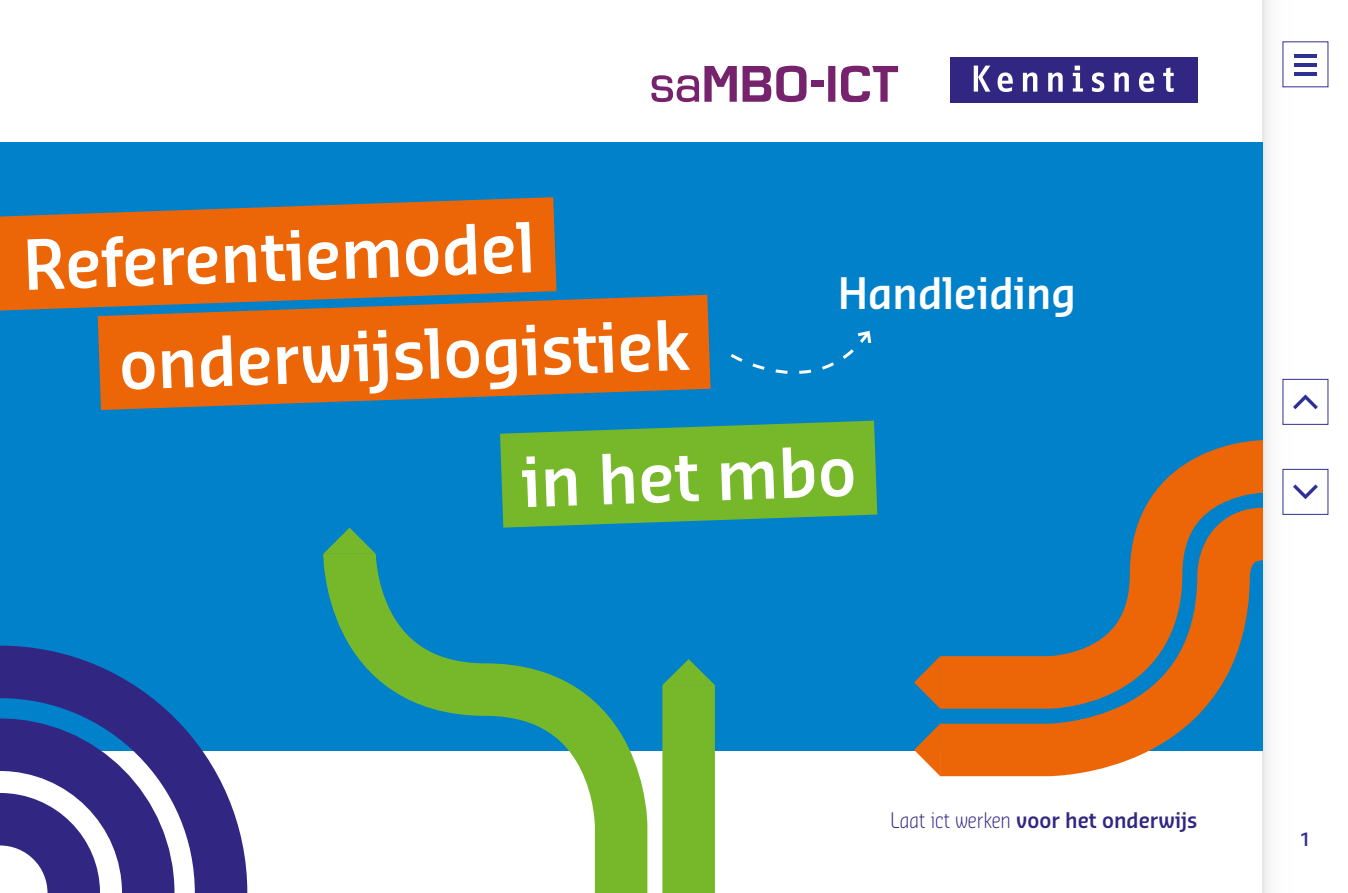
<style>
.page{position:relative;width:1348px;height:893px;background:#fff}
.page>*{position:absolute;margin:0;border:0;box-sizing:border-box;transform-origin:0 0}
.t1{font:600 67.35px "Sansa Sm Con Pro";color:#fff}
.t2{font:600 42.45px "Sansa Sm Con Pro";color:#fff}
.t3{font:600 21px "Sansa Sm Con Pro";color:#312783}
.t4{font:600 18px "Sansa Sm Con Pro";color:#2e3192}
.s1{font-family:"Sansa Con Soft Std";font-weight:300}
</style>
<div class="page">
<div style="left:1263px;top:0;width:45px;height:893px;background:linear-gradient(to right,#f5f5f5,#fff)"></div>
<div style="left:1282px;top:41px;width:46px;height:46px;background:#fff"></div>
<hr style="left:1294px;top:54px;width:23px;height:4px;background:#2e3192">
<hr style="left:1294px;top:72px;width:23px;height:4px;background:#2e3192">
<hr style="left:1294px;top:63px;width:23px;height:4px;background:#2e3192">
<div style="left:1282px;top:469px;width:46px;height:46px;background:#fff;border:1px solid #2e3192"></div>
<svg style="left:1293px;top:484px;width:25px;height:15px"></svg>
<div style="left:1282px;top:379px;width:46px;height:46px;background:#fff;border:1px solid #2e3192"></div>
<svg style="left:1293px;top:394px;width:25px;height:15px"></svg>
<div style="left:0;top:142px;width:1263px;height:609px;background:#0081c9"></div>
<svg style="left:0;top:197px;width:556px;height:114px;background:#d2681c"></svg>
<svg style="left:500px;top:421px;width:377px;height:101px;background:#6ab239"></svg>
<svg style="left:323px;top:501px;width:351px;height:392px"></svg>
<svg style="left:662px;top:659px;width:53px;height:26px"></svg>
<div style="left:662px;top:685px;width:53px;height:208px;background:#76b82a"></div>
<svg style="left:0;top:646px;width:247px;height:247px"></svg>
<svg style="left:0;top:718px;width:174px;height:175px"></svg>
<svg style="left:940px;top:440px;width:323px;height:362px"></svg>
<svg style="left:914px;top:656px;width:26px;height:53px"></svg>
<svg style="left:914px;top:724px;width:26px;height:52px"></svg>
<svg style="left:98px;top:295px;width:613px;height:115px;background:#c66a26"></svg>
<svg style="left:730px;top:330px;width:142px;height:44px"></svg>
<div style="left:950px;top:57px;width:247px;height:45px;background:#312783"></div>
<svg style="left:974px;top:66px;width:16px;height:26px"></svg>
<svg style="left:998px;top:72px;width:15px;height:20px"></svg>
<svg style="left:1023px;top:72px;width:14px;height:20px"></svg>
<svg style="left:1048px;top:72px;width:15px;height:20px"></svg>
<svg style="left:1073px;top:66px;width:10px;height:26px"></svg>
<svg style="left:1092px;top:72px;width:12px;height:20px"></svg>
<svg style="left:1114px;top:72px;width:15px;height:20px"></svg>
<svg style="left:1139px;top:72px;width:15px;height:20px"></svg>
<svg style="left:1163px;top:67px;width:11px;height:25px"></svg>
<svg style="left:841px;top:66px;width:57px;height:36px"></svg>
<div style="left:811px;top:80px;width:13px;height:7px;background:#76226c"></div>
<svg style="left:651px;top:66px;width:155px;height:36px"></svg>
<svg style="left:828px;top:66px;width:7px;height:36px"></svg>
<p class="t1" style="left:21px;top:219px;width:514px;rotate:-2deg">Referentiemodel</p>
<p class="t1" style="left:117px;top:318px;width:572px;rotate:-2deg">onderwijslogistiek</p>
<p class="t2" style="left:838px;top:264px;width:240px">Handleiding</p>
<p class="t1" style="left:520px;top:436px;width:336px;rotate:-2deg">in het mbo</p>
<p class="t3" style="left:890px;top:806px;width:309px"><span class="s1">Laat ict werken</span> voor het onderwijs</p>
<p class="t4" style="left:1300px;top:827px;width:12px">1</p>
</div>
